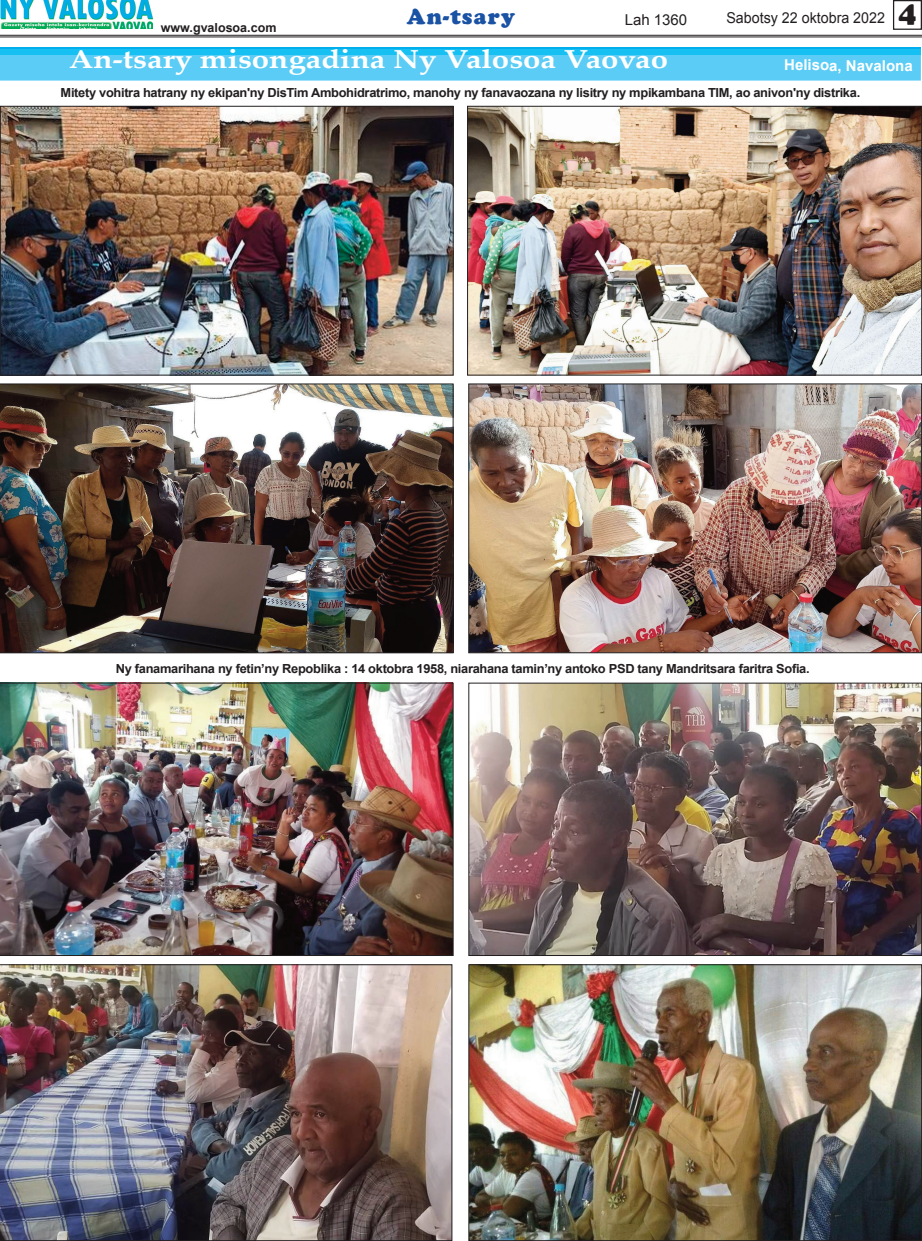
<style>
.page{position:relative;width:922px;height:1241px;background:#fff}
.page>*{position:absolute;margin:0;border:0;box-sizing:border-box;transform-origin:0 0}
.t1{font:700 26px "Palatino Linotype";letter-spacing:-.005em;color:#fff;scale:1.2 1}
.t2{font:900 22.5px "Cooper";letter-spacing:.05em;color:#1a52a4}
.t3{font:15px "Arial";color:#231f20;scale:.95 1}
.t4{font:700 15px "Arial";letter-spacing:-.005em;color:#fff}
.t5{font:15px "Arial";color:#231f20}
.t6{font:700 12.5px "Arial";letter-spacing:-.025em;color:#231f20}
.t7{font:700 12.5px "Arial";color:#231f20}
.s1{font-family:"Cooper";font-weight:900;font-size:30px}
</style>
<div class="page">
<hr style="left:0;top:35px;width:921px;height:1px;background:#231f20">
<hr style="left:0;top:37px;width:921px;height:1px;background:#231f20">
<img style="left:0;top:0;width:152px;height:28px">
<div style="left:892px;top:0;width:29px;height:30px;border:1px solid #231f20"></div>
<div style="left:0;top:47px;width:920px;height:8px;background:#00aeef"></div>
<div style="left:0;top:55px;width:920px;height:26px;background:#5bccf5"></div>
<div style="left:0;top:49px;width:920px;height:6px;background:#17c0f2"></div>
<img style="left:470px;top:385px;width:449px;height:266px">
<div style="left:468px;top:383px;width:453px;height:270px;border:1px solid #231f20"></div>
<img style="left:469px;top:108px;width:450px;height:265px">
<div style="left:467px;top:106px;width:454px;height:269px;border:1px solid #231f20"></div>
<img style="left:0;top:383px;width:453px;height:270px">
<img style="left:0;top:682px;width:453px;height:273px">
<img style="left:0;top:964px;width:452px;height:276px">
<img style="left:470px;top:966px;width:449px;height:272px">
<div style="left:468px;top:964px;width:453px;height:276px;border:1px solid #231f20"></div>
<img style="left:470px;top:684px;width:449px;height:269px">
<div style="left:468px;top:682px;width:453px;height:273px;border:1px solid #231f20"></div>
<img style="left:2px;top:108px;width:449px;height:265px">
<div style="left:0;top:106px;width:453px;height:269px;border:1px solid #231f20"></div>
<p class="t7" style="left:161px;top:23px;width:117px">www.gvalosoa.com</p>
<h2 class="t2" style="left:407px;top:9px;width:110px">An-tsary</h2>
<p class="t5" style="left:624px;top:14px;width:64px">Lah 1360</p>
<p class="t3" style="left:726px;top:12px;width:201px">Sabotsy 22 oktobra 2022 <span class="s1">4</span></p>
<h1 class="t1" style="left:69px;top:49px;width:500px">An-tsary misongadina Ny Valosoa Vaovao</h1>
<p class="t4" style="left:784px;top:60px;width:130px">Helisoa, Navalona</p>
<p class="t6" style="left:61px;top:88px;width:800px">Mitety vohitra hatrany ny ekipan'ny DisTim Ambohidratrimo, manohy ny fanavaozana ny lisitry ny mpikambana TIM, ao anivon'ny distrika.</p>
<p class="t6" style="left:116px;top:664px;width:695px">Ny fanamarihana ny fetin’ny Repoblika : 14 oktobra 1958, niarahana tamin’ny antoko PSD tany Mandritsara faritra Sofia.</p>
</div>
